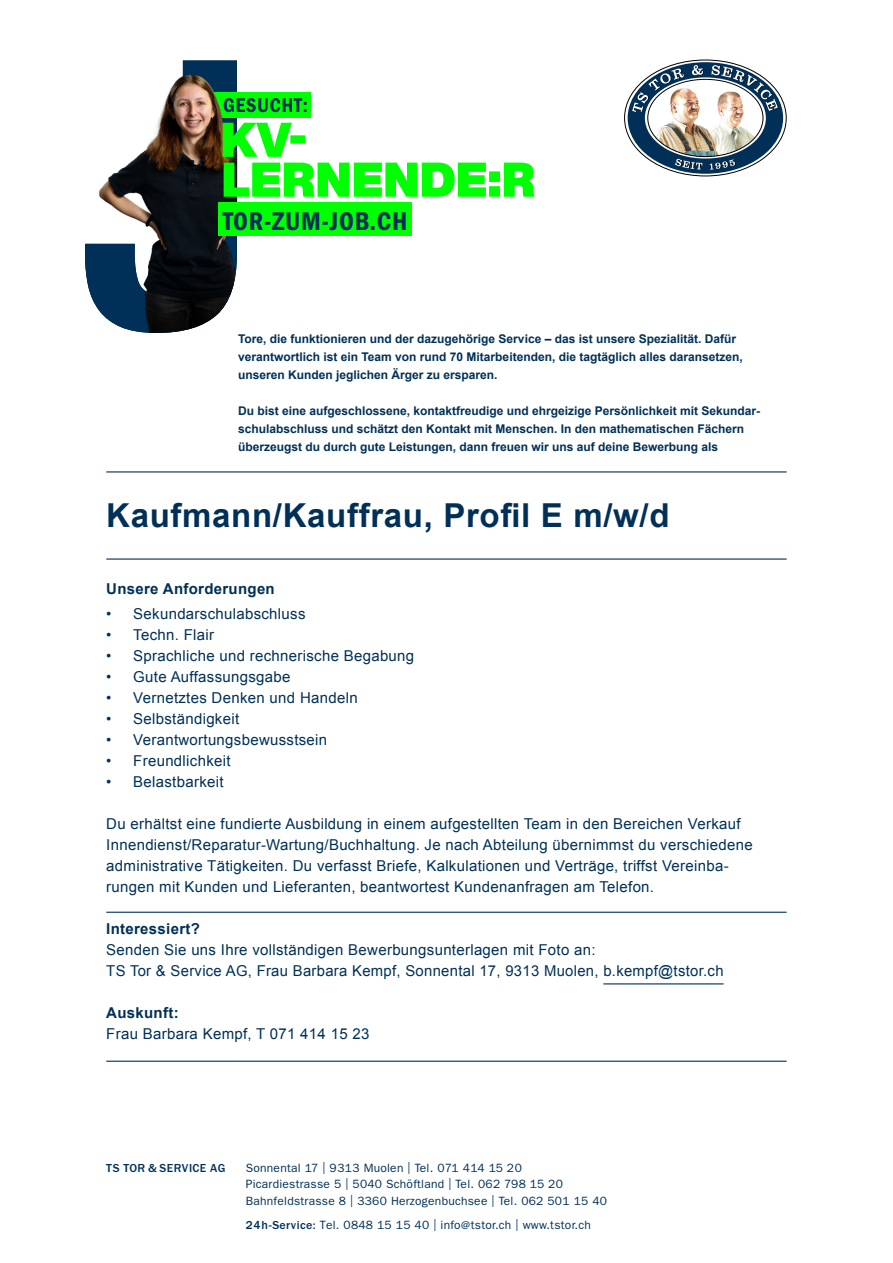
<style>
.page{position:relative;width:893px;height:1263px;background:#fff}
.page>*{position:absolute;margin:0;border:0;box-sizing:border-box;transform-origin:0 0}
.t1{font:700 33px "Arial";letter-spacing:.02em;color:#003057}
.t2{font:600 condensed 26.4px "Franklin Gothic";letter-spacing:.03em;color:#003057}
.t3{font:15px/21px "Arial";letter-spacing:.02em;color:#003057}
.t4{font:700 15px "Arial";letter-spacing:.02em;color:#003057}
.t5{font:700 12px/18px "Arial";color:#003057}
.t6{font:12px/16.5px "Franklin Gothic";letter-spacing:.02em;color:#003057}
.t7{font:500 12px "Franklin Gothic";letter-spacing:.035em;color:#003057}
.s1{font-weight:500}
.s2{font-size:11.25px}
</style>
<div class="page">
<svg style="left:625px;top:60px;width:161px;height:116px"></svg>
<div style="left:628px;top:62px;width:155px;height:112px;background:#003057;border-radius:50%"></div>
<svg style="left:632px;top:68px;width:53px;height:44px"></svg>
<svg style="left:692px;top:65px;width:12px;height:11px"></svg>
<svg style="left:711px;top:65px;width:67px;height:46px"></svg>
<svg style="left:675px;top:159px;width:28px;height:11px"></svg>
<svg style="left:710px;top:159px;width:26px;height:11px"></svg>
<img style="left:648px;top:79px;width:115px;height:78px">
<svg style="left:85px;top:60px;width:450px;height:273px"></svg>
<hr style="left:603px;top:983px;width:121px;height:1px;background:#003057">
<hr style="left:106px;top:1061px;width:681px;height:1px;background:#003057">
<hr style="left:106px;top:912px;width:681px;height:1px;background:#003057">
<hr style="left:106px;top:558px;width:681px;height:2px;background:#003057">
<hr style="left:106px;top:471px;width:681px;height:1px;background:#003057">
<h2 class="t2" style="left:223px;top:206px;width:186px">TOR-ZUM-JOB.CH</h2>
<p class="t5" style="left:238px;top:330px;width:506px">Tore, die funktionieren und der dazugehörige Service – das ist unsere Spezialität. Dafür verantwortlich ist ein Team von rund 70 Mitarbeitenden, die tagtäglich alles daransetzen, unseren Kunden jeglichen Ärger zu ersparen.</p>
<p class="t5" style="left:238px;top:402px;width:524px">Du bist eine aufgeschlossene, kontaktfreudige und ehrgeizige Persönlichkeit mit Sekundar&shy;schulabschluss und schätzt den Kontakt mit Menschen. In den mathematischen Fächern überzeugst du durch gute Leistungen, dann freuen wir uns auf deine Bewerbung als</p>
<h1 class="t1" style="left:106px;top:494px;width:565px">Kaufmann/Kauffrau, Profil E m/w/d</h1>
<p class="t4" style="left:106px;top:579px;width:170px">Unsere Anforderungen</p>
<p class="t3" style="left:106px;top:604px;width:201px">• Sekundarschulabschluss</p>
<p class="t3" style="left:106px;top:625px;width:109px">• Techn. Flair</p>
<p class="t3" style="left:106px;top:646px;width:309px">• Sprachliche und rechnerische Begabung</p>
<p class="t3" style="left:106px;top:667px;width:186px">• Gute Auffassungsgabe</p>
<p class="t3" style="left:106px;top:688px;width:253px">• Vernetztes Denken und Handeln</p>
<p class="t3" style="left:106px;top:709px;width:134px">• Selbständigkeit</p>
<p class="t3" style="left:106px;top:730px;width:222px">• Verantwortungsbewusstsein</p>
<p class="t3" style="left:106px;top:751px;width:126px">• Freundlichkeit</p>
<p class="t3" style="left:106px;top:772px;width:119px">• Belastbarkeit</p>
<p class="t3" style="left:106px;top:814px;width:648px">Du erhältst eine fundierte Ausbildung in einem aufgestellten Team in den Bereichen Verkauf Innendienst/Reparatur-Wartung/Buchhaltung. Je nach Abteilung übernimmst du verschiedene administrative Tätigkeiten. Du verfasst Briefe, Kalkulationen und Verträge, triffst Vereinba&shy;rungen mit Kunden und Lieferanten, beantwortest Kundenanfragen am Telefon.</p>
<p class="t4" style="left:106px;top:919px;width:95px">Interessiert?</p>
<p class="t3" style="left:106px;top:940px;width:619px">Senden Sie uns Ihre vollständigen Bewerbungsunterlagen mit Foto an:<br>TS Tor &amp; Service AG, Frau Barbara Kempf, Sonnental 17, 9313 Muolen, b.kempf@tstor.ch</p>
<p class="t4" style="left:106px;top:1003px;width:74px">Auskunft:</p>
<p class="t3" style="left:106px;top:1024px;width:265px">Frau Barbara Kempf, T 071 414 15 23</p>
<p class="t7" style="left:106px;top:1161px;width:121px">TS TOR &amp; SERVICE AG</p>
<p class="t6" style="left:246px;top:1160px;width:363px">Sonnental 17 | 9313 Muolen | Tel. 071 414 15 20<br>Picardiestrasse 5 | 5040 Schöftland | Tel. 062 798 15 20<br>Bahnfeldstrasse 8 | 3360 Herzogenbuchsee | Tel. 062 501 15 40</p>
<p class="t6" style="left:246px;top:1217px;width:347px"><span class="s1">24h-Service:</span> Tel. 0848 15 15 40 | info<span class="s2">@</span>tstor.ch | www.tstor.ch</p>
</div>
